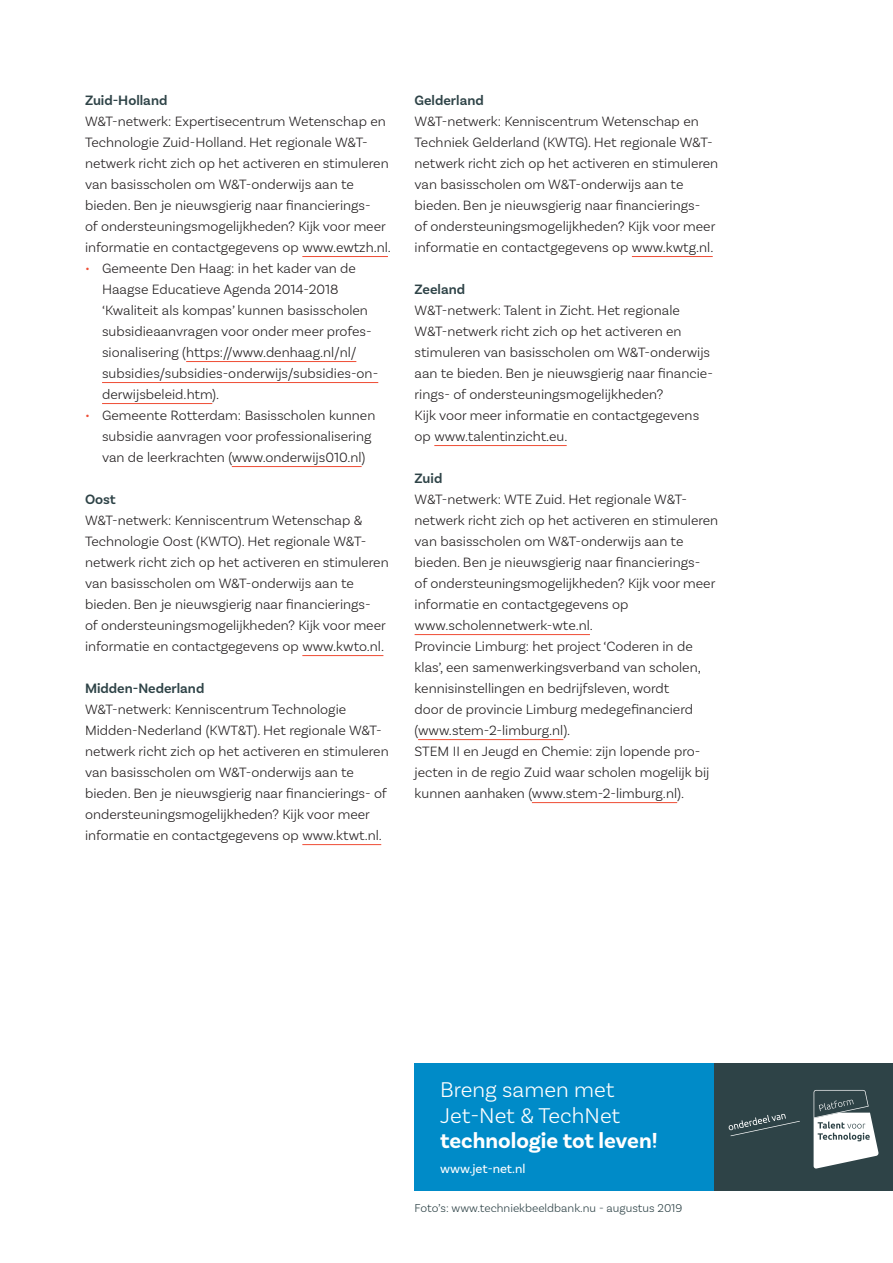
<style>
.page{position:relative;width:893px;height:1263px;background:#fff}
.page>*{position:absolute;margin:0;border:0;box-sizing:border-box;transform-origin:0 0}
.t1{font:300 22.5px/25.5px "Basic Sans";color:#fff}
.t2{font:700 22.5px "Basic Sans";color:#fff}
.JT-Plat{font:300 14.25px/21px "Basic Sans";color:#231f20}
.JT-Tussenkop_2{font:600 14.25px "Basic Sans";color:#2e4347}
.t3{font:13.05px "Basic Sans";color:#fff}
.t4{font:300 12px "Basic Sans";color:#2e4347}
.s1{color:#ef4d35}
</style>
<div class="page">
<div style="left:415px;top:1063px;width:308px;height:128px;background:#008bc8"></div>
<div style="left:714px;top:1063px;width:179px;height:128px;background:#2e4347"></div>
<svg style="left:814px;top:1090px;width:65px;height:78px"></svg>
<svg style="left:729px;top:1114px;width:71px;height:22px"></svg>
<hr style="left:302px;top:256px;width:86px;height:1px;background:#ef4d35">
<hr style="left:186px;top:361px;width:170px;height:1px;background:#ef4d35">
<hr style="left:102px;top:382px;width:276px;height:1px;background:#ef4d35">
<hr style="left:102px;top:403px;width:110px;height:1px;background:#ef4d35">
<hr style="left:232px;top:466px;width:130px;height:1px;background:#ef4d35">
<hr style="left:302px;top:655px;width:81px;height:1px;background:#ef4d35">
<hr style="left:302px;top:844px;width:79px;height:1px;background:#ef4d35">
<hr style="left:632px;top:256px;width:81px;height:1px;background:#ef4d35">
<hr style="left:434px;top:445px;width:133px;height:1px;background:#ef4d35">
<hr style="left:415px;top:634px;width:175px;height:1px;background:#ef4d35">
<hr style="left:418px;top:739px;width:145px;height:1px;background:#ef4d35">
<hr style="left:532px;top:802px;width:145px;height:1px;background:#ef4d35">
<p class="JT-Tussenkop_2" style="left:85px;top:92px;width:84px">Zuid-Holland</p>
<p class="JT-Plat" style="left:85px;top:111px;width:307px">W&amp;T-netwerk: Expertisecentrum Wetenschap en Technologie Zuid-Holland. Het regionale W&amp;T&shy;netwerk richt zich op het activeren en stimuleren van basisscholen om W&amp;T-onderwijs aan te bieden. Ben je nieuwsgierig naar financierings-<br>of ondersteuningsmogelijkheden? Kijk voor meer informatie en contactgegevens op www.ewtzh.nl.</p>
<p class="JT-Plat" style="left:102px;top:258px;width:278px;text-indent:-17px"><span class="s1">•</span> Gemeente Den Haag: in het kader van de Haagse Educatieve Agenda 2014-2018 ‘Kwaliteit als kompas’ kunnen basisscholen subsidieaanvragen voor onder meer profes&shy;sionalisering (https://www.denhaag.nl/nl/ subsidies/subsidies-onderwijs/subsidies-on&shy;derwijsbeleid.htm).</p>
<p class="JT-Plat" style="left:102px;top:405px;width:275px;text-indent:-17px"><span class="s1">•</span> Gemeente Rotterdam: Basisscholen kunnen subsidie aanvragen voor professionalisering van de leerkrachten (www.onderwijs010.nl)</p>
<p class="JT-Tussenkop_2" style="left:85px;top:491px;width:32px">Oost</p>
<p class="JT-Plat" style="left:85px;top:510px;width:305px">W&amp;T-netwerk: Kenniscentrum Wetenschap &amp; Technologie Oost (KWTO). Het regionale W&amp;T&shy;netwerk richt zich op het activeren en stimuleren van basisscholen om W&amp;T-onderwijs aan te bieden. Ben je nieuwsgierig naar financierings-<br>of ondersteuningsmogelijkheden? Kijk voor meer informatie en contactgegevens op www.kwto.nl.</p>
<p class="JT-Tussenkop_2" style="left:85px;top:680px;width:121px">Midden-Nederland</p>
<p class="JT-Plat" style="left:85px;top:699px;width:305px">W&amp;T-netwerk: Kenniscentrum Technologie Midden-Nederland (KWT&amp;T). Het regionale W&amp;T&shy;netwerk richt zich op het activeren en stimuleren van basisscholen om W&amp;T-onderwijs aan te bieden. Ben je nieuwsgierig naar financierings- of ondersteuningsmogelijkheden? Kijk voor meer informatie en contactgegevens op www.ktwt.nl.</p>
<p class="JT-Tussenkop_2" style="left:415px;top:92px;width:71px">Gelderland</p>
<p class="JT-Plat" style="left:415px;top:111px;width:305px">W&amp;T-netwerk: Kenniscentrum Wetenschap en Techniek Gelderland (KWTG). Het regionale W&amp;T&shy;netwerk richt zich op het activeren en stimuleren van basisscholen om W&amp;T-onderwijs aan te bieden. Ben je nieuwsgierig naar financierings-<br>of ondersteuningsmogelijkheden? Kijk voor meer informatie en contactgegevens op www.kwtg.nl.</p>
<p class="JT-Tussenkop_2" style="left:415px;top:281px;width:52px">Zeeland</p>
<p class="JT-Plat" style="left:415px;top:300px;width:300px">W&amp;T-netwerk: Talent in Zicht. Het regionale W&amp;T-netwerk richt zich op het activeren en stimuleren van basisscholen om W&amp;T-onderwijs aan te bieden. Ben je nieuwsgierig naar financie&shy;rings- of ondersteuningsmogelijkheden?<br>Kijk voor meer informatie en contactgegevens op www.talentinzicht.eu.</p>
<p class="JT-Tussenkop_2" style="left:415px;top:470px;width:29px">Zuid</p>
<p class="JT-Plat" style="left:415px;top:489px;width:305px">W&amp;T-netwerk: WTE Zuid. Het regionale W&amp;T&shy;netwerk richt zich op het activeren en stimuleren van basisscholen om W&amp;T-onderwijs aan te bieden. Ben je nieuwsgierig naar financierings-<br>of ondersteuningsmogelijkheden? Kijk voor meer informatie en contactgegevens op www.scholennetwerk-wte.nl.</p>
<p class="JT-Plat" style="left:415px;top:636px;width:288px">Provincie Limburg: het project ‘Coderen in de klas’, een samenwerkingsverband van scholen, kennisinstellingen en bedrijfsleven, wordt door de provincie Limburg medegefinancierd (www.stem-2-limburg.nl).</p>
<p class="JT-Plat" style="left:415px;top:741px;width:296px">STEM II en Jeugd en Chemie: zijn lopende pro&shy;jecten in de regio Zuid waar scholen mogelijk bij kunnen aanhaken (www.stem-2-limburg.nl).</p>
<h1 class="t1" style="left:440px;top:1077px;width:182px">Breng samen met<br>Jet-Net &amp; TechNet</h1>
<h1 class="t2" style="left:440px;top:1127px;width:219px">technologie tot leven!</h1>
<p class="t3" style="left:440px;top:1161px;width:87px">www.jet-net.nl</p>
<p class="t4" style="left:415px;top:1201px;width:269px">Foto’s: www.techniekbeeldbank.nu - augustus 2019</p>
</div>
